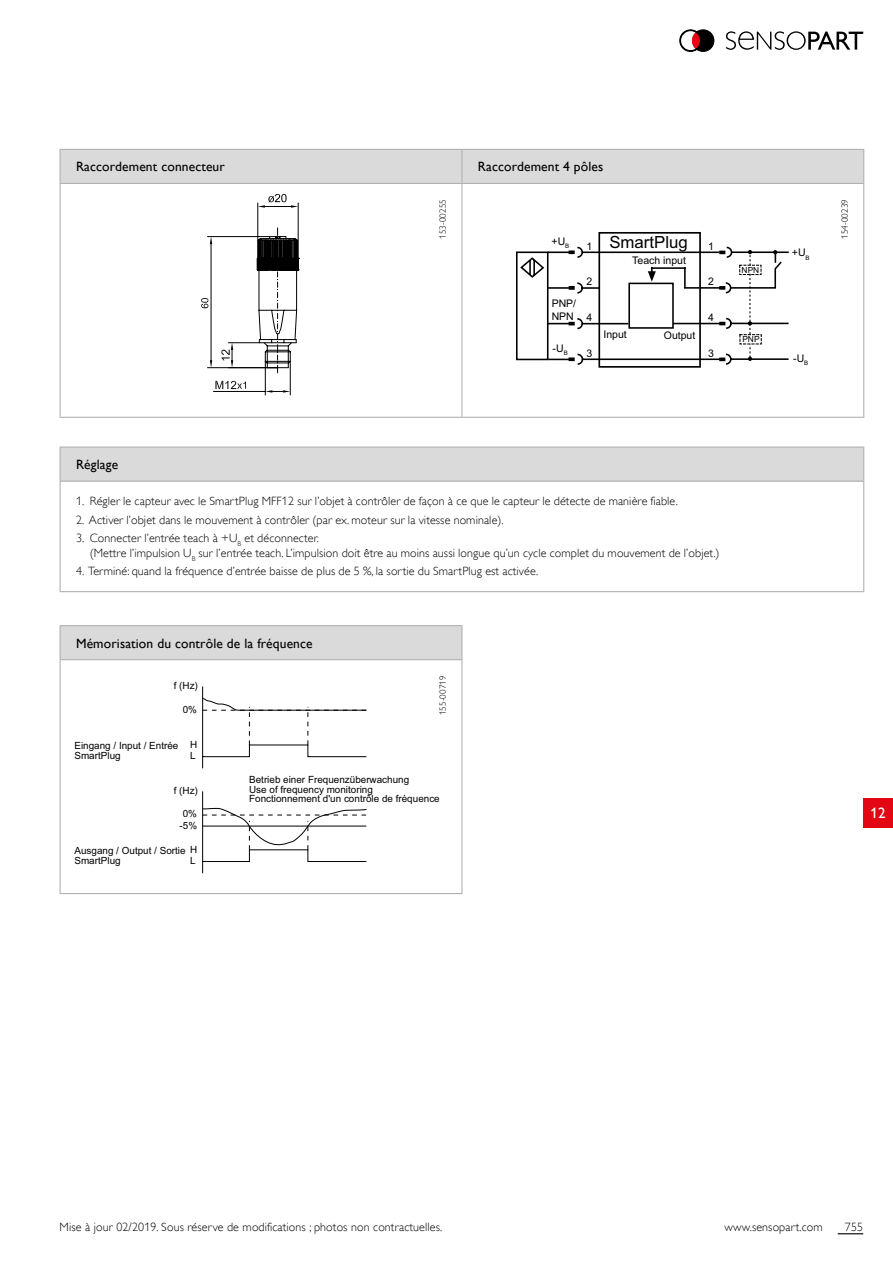
<style>
.page{position:relative;width:893px;height:1263px;background:#fff}
.page>*{position:absolute;margin:0;border:0;box-sizing:border-box;transform-origin:0 0}
.t1{font:16.8px "Arial";color:#000}
.t2{font:15px "Gill Alt One";color:#fff}
.t3{font:13.5px "Gill Alt One";letter-spacing:.01em;color:#000}
.t4{font:300 12px/15px "Gill Alt One";letter-spacing:.01em;color:#000}
.t5{font:10.5px/12.6px "Arial";color:#000}
.t6{font:9.9px/9.9px "Arial";color:#000}
.t7{font:300 9px "Gill Alt One";letter-spacing:.01em;color:#000}
.t8{font:8.4px "Arial";color:#000}
</style>
<div class="page">
<svg style="left:838px;top:1233px;width:25px;height:1px"></svg>
<svg style="left:726px;top:31px;width:137px;height:19px"></svg>
<svg style="left:680px;top:30px;width:34px;height:22px"></svg>
<div style="left:863px;top:798px;width:30px;height:29px;background:#e30613"></div>
<svg style="left:252px;top:228px;width:48px;height:145px"></svg>
<hr style="left:228px;top:342px;width:31px;height:1px;background:#000">
<svg style="left:221px;top:343px;width:12px;height:24px"></svg>
<hr style="left:265px;top:361px;width:1px;height:34px;background:#000">
<hr style="left:290px;top:361px;width:1px;height:34px;background:#000">
<hr style="left:213px;top:391px;width:52px;height:1px;background:#000">
<svg style="left:265px;top:390px;width:25px;height:3px"></svg>
<svg style="left:215px;top:381px;width:31px;height:8px"></svg>
<hr style="left:207px;top:367px;width:71px;height:1px;background:#000">
<hr style="left:207px;top:236px;width:63px;height:1px;background:#000">
<hr style="left:211px;top:244px;width:1px;height:116px;background:#000">
<svg style="left:210px;top:360px;width:2px;height:8px"></svg>
<svg style="left:210px;top:237px;width:2px;height:7px"></svg>
<svg style="left:201px;top:298px;width:7px;height:10px"></svg>
<hr style="left:258px;top:203px;width:1px;height:56px;background:#000">
<hr style="left:298px;top:203px;width:1px;height:56px;background:#000">
<svg style="left:258px;top:194px;width:40px;height:14px"></svg>
<svg style="left:202px;top:791px;width:165px;height:82px"></svg>
<svg style="left:202px;top:686px;width:165px;height:83px"></svg>
<div style="left:598px;top:232px;width:103px;height:136px;border:2px solid #000"></div>
<svg style="left:516px;top:246px;width:273px;height:120px"></svg>
<div style="left:61px;top:150px;width:802px;height:33px;background:#dadada"></div>
<hr style="left:60px;top:184px;width:1px;height:233px;background:#b3b2b2">
<hr style="left:461px;top:184px;width:1px;height:233px;background:#b3b2b2">
<hr style="left:863px;top:184px;width:1px;height:233px;background:#b3b2b2">
<hr style="left:60px;top:417px;width:402px;height:1px;background:#b3b2b2">
<hr style="left:462px;top:417px;width:402px;height:1px;background:#b3b2b2">
<hr style="left:60px;top:149px;width:402px;height:1px;background:#b3b2b2">
<hr style="left:60px;top:150px;width:1px;height:33px;background:#b3b2b2">
<hr style="left:462px;top:149px;width:402px;height:1px;background:#b3b2b2">
<hr style="left:461px;top:150px;width:1px;height:33px;background:#b3b2b2">
<hr style="left:863px;top:150px;width:1px;height:33px;background:#b3b2b2">
<hr style="left:60px;top:183px;width:402px;height:1px;background:#b3b2b2">
<hr style="left:462px;top:183px;width:402px;height:1px;background:#b3b2b2">
<div style="left:60px;top:626px;width:402px;height:34px;background:#dadada"></div>
<hr style="left:60px;top:660px;width:1px;height:233px;background:#b3b2b2">
<hr style="left:461px;top:660px;width:1px;height:233px;background:#b3b2b2">
<hr style="left:60px;top:893px;width:402px;height:1px;background:#b3b2b2">
<hr style="left:60px;top:625px;width:402px;height:1px;background:#b3b2b2">
<hr style="left:60px;top:626px;width:1px;height:33px;background:#b3b2b2">
<hr style="left:461px;top:626px;width:1px;height:33px;background:#b3b2b2">
<hr style="left:60px;top:659px;width:402px;height:1px;background:#b3b2b2">
<div style="left:60px;top:447px;width:804px;height:34px;background:#dadada"></div>
<hr style="left:60px;top:482px;width:1px;height:109px;background:#b3b2b2">
<hr style="left:863px;top:482px;width:1px;height:109px;background:#b3b2b2">
<hr style="left:60px;top:591px;width:804px;height:1px;background:#b3b2b2">
<hr style="left:60px;top:446px;width:804px;height:2px;background:#b3b2b2">
<hr style="left:60px;top:448px;width:1px;height:32px;background:#b3b2b2">
<hr style="left:863px;top:448px;width:1px;height:32px;background:#b3b2b2">
<hr style="left:60px;top:480px;width:804px;height:2px;background:#b3b2b2">
<p class="t3" style="left:76px;top:159px;width:150px">Raccordement connecteur</p>
<p class="t3" style="left:478px;top:159px;width:127px">Raccordement 4 pôles</p>
<p class="t7" style="left:438px;top:239px;width:41px;rotate:-90deg">153-00255</p>
<p class="t7" style="left:840px;top:239px;width:41px;rotate:-90deg">154-00239</p>
<h1 class="t1" style="left:609px;top:235px;width:80px">SmartPlug</h1>
<p class="t5" style="left:552px;top:236px;width:19px">+U<sub>B</sub></p>
<p class="t5" style="left:708px;top:241px;width:7px">1</p>
<p class="t5" style="left:708px;top:276px;width:7px">2</p>
<p class="t5" style="left:708px;top:312px;width:7px">4</p>
<p class="t5" style="left:708px;top:348px;width:7px">3</p>
<p class="t5" style="left:587px;top:241px;width:7px">1</p>
<p class="t5" style="left:587px;top:276px;width:7px">2</p>
<p class="t5" style="left:587px;top:312px;width:7px">4</p>
<p class="t5" style="left:587px;top:348px;width:7px">3</p>
<p class="t5" style="left:792px;top:247px;width:19px">+U<sub>B</sub></p>
<p class="t5" style="left:632px;top:255px;width:55px">Teach input</p>
<p class="t8" style="left:742px;top:267px;width:19px">NPN</p>
<p class="t5" style="left:552px;top:298px;width:26px">PNP/<br>NPN</p>
<p class="t5" style="left:603px;top:329px;width:25px">Input</p>
<p class="t5" style="left:664px;top:330px;width:33px">Output</p>
<p class="t8" style="left:742px;top:336px;width:19px">PNP</p>
<p class="t5" style="left:553px;top:343px;width:17px">-U<sub>B</sub></p>
<p class="t5" style="left:793px;top:353px;width:17px">-U<sub>B</sub></p>
<p class="t3" style="left:76px;top:457px;width:44px">Réglage</p>
<p class="t4" style="left:76px;top:494px;width:603px">1. Régler le capteur avec le SmartPlug MFF12 sur l’objet à contrôler de façon à ce que le capteur le détecte de manière fiable.</p>
<p class="t4" style="left:76px;top:512px;width:429px">2. Activer l’objet dans le mouvement à contrôler (par ex. moteur sur la vitesse nominale).</p>
<p class="t4" style="left:90px;top:530px;width:631px;text-indent:-14px">3. Connecter l’entrée teach à +U<sub>B</sub> et déconnecter.<br>(Mettre l’impulsion U<sub>B</sub> sur l’entrée teach. L’impulsion doit être au moins aussi longue qu’un cycle complet du mouvement de l’objet.)</p>
<p class="t4" style="left:76px;top:563px;width:464px">4. Terminé: quand la fréquence d’entrée baisse de plus de 5 %, la sortie du SmartPlug est activée.</p>
<p class="t3" style="left:76px;top:635px;width:238px">Mémorisation du contrôle de la fréquence</p>
<p class="t6" style="left:174px;top:681px;width:26px">f (Hz)</p>
<p class="t6" style="left:183px;top:705px;width:16px">0%</p>
<p class="t6" style="left:74px;top:741px;width:106px">Eingang / Input / Entrée<br>SmartPlug</p>
<p class="t6" style="left:190px;top:740px;width:9px;line-height:10.8px">H<br>L</p>
<p class="t7" style="left:438px;top:715px;width:41px;rotate:-90deg">155-00719</p>
<p class="t6" style="left:174px;top:786px;width:26px">f (Hz)</p>
<p class="t6" style="left:180px;top:821px;width:19px">-5%</p>
<p class="t6" style="left:183px;top:810px;width:16px">0%</p>
<p class="t6" style="left:190px;top:845px;width:9px;line-height:10.8px">H<br>L</p>
<p class="t6" style="left:74px;top:846px;width:113px">Ausgang / Output / Sortie<br>SmartPlug</p>
<p class="t6" style="left:249px;top:775px;width:192px">Betrieb einer Frequenzüberwachung<br>Use of frequency monitoring<br>Fonctionnement d'un contrôle de fréquence</p>
<p class="t2" style="left:870px;top:804px;width:17px">12</p>
<p class="t4" style="left:60px;top:1219px;width:384px">Mise à jour 02/2019. Sous réserve de modifications ; photos non contractuelles.</p>
<p class="t4" style="left:725px;top:1219px;width:100px">www.sensopart.com</p>
<p class="t4" style="left:845px;top:1219px;width:20px">755</p>
</div>
